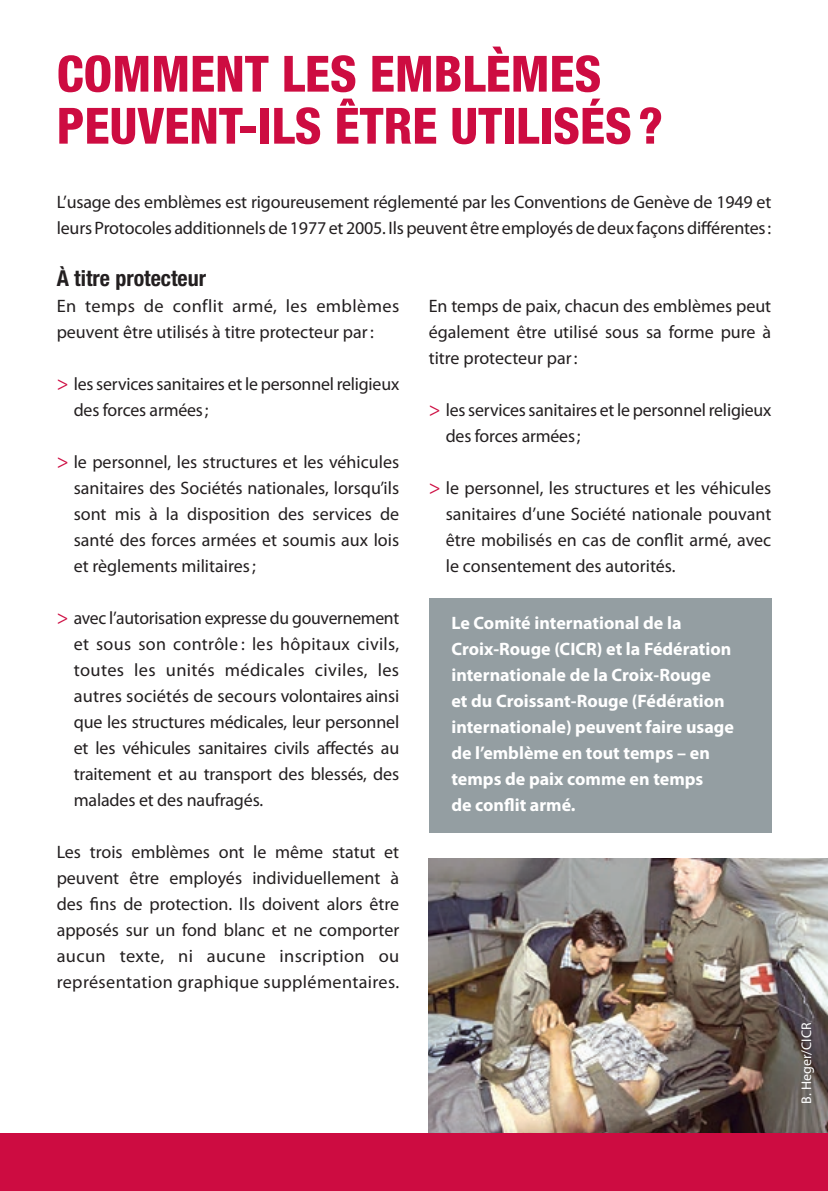
<style>
.page{position:relative;width:828px;height:1191px;background:#fff}
.page>*{position:absolute;margin:0;border:0;box-sizing:border-box;transform-origin:0 0}
.t1{font:800 condensed 50px/52px "Helvetica Neue LT Pro";color:#cd0c41}
.t2{font:700 condensed 22px "Helvetica Neue LT Pro";color:#231f20}
.t3{font:18px/26px "Myriad Pro";letter-spacing:-.01em;color:#231f20;text-align:justify}
.t4{font:700 18px/26px "Myriad Pro";color:#fff}
.t5{font:14px "Myriad Pro";color:#fff}
.s1{font-size:20px;color:#cd0c41}
</style>
<div class="page">
<div style="left:429px;top:598px;width:342px;height:234px;background:#949ea2"></div>
<img style="left:429px;top:858px;width:399px;height:275px">
<div style="left:0;top:1133px;width:828px;height:58px;background:#cd0c41"></div>
<h1 class="t1" style="left:57px;top:47px;width:608px">COMMENT LES EMBLÈMES<br>PEUVENT-ILS ÊTRE UTILISÉS?</h1>
<p class="t3" style="left:57px;top:189px;width:716px">L’usage des emblèmes est rigoureusement réglementé par les Conventions de Genève de 1949 et leurs Protocoles additionnels de 1977 et 2005. Ils peuvent être employés de deux façons différentes:</p>
<p class="t2" style="left:57px;top:266px;width:151px">À titre protecteur</p>
<p class="t3" style="left:57px;top:293px;width:344px">En temps de conflit armé, les emblèmes peuvent être utilisés à titre protecteur par:</p>
<p class="t3" style="left:74px;top:371px;width:327px;text-indent:-17px"><span class="s1">&gt;</span> les services sanitaires et le personnel religieux des forces armées;</p>
<p class="t3" style="left:74px;top:449px;width:327px;text-indent:-17px"><span class="s1">&gt;</span> le personnel, les structures et les véhicules sanitaires des Sociétés nationales, lorsqu’ils sont mis à la disposition des services de santé des forces armées et soumis aux lois et règlements militaires;</p>
<p class="t3" style="left:74px;top:605px;width:327px;text-indent:-17px"><span class="s1">&gt;</span> avec l’autorisation expresse du gouvernement et sous son contrôle : les hôpitaux civils, toutes les unités médicales civiles, les autres sociétés de secours volontaires ainsi que les structures médicales, leur personnel et les véhicules sanitaires civils affectés au traitement et au transport des blessés, des malades et des naufragés.</p>
<p class="t3" style="left:57px;top:839px;width:344px">Les trois emblèmes ont le même statut et peuvent être employés individuellement à des fins de protection. Ils doivent alors être apposés sur un fond blanc et ne comporter aucun texte, ni aucune inscription ou représentation graphique supplémentaires.</p>
<p class="t3" style="left:429px;top:293px;width:344px">En temps de paix, chacun des emblèmes peut également être utilisé sous sa forme pure à titre protecteur par:</p>
<p class="t3" style="left:446px;top:397px;width:327px;text-indent:-17px"><span class="s1">&gt;</span> les services sanitaires et le personnel religieux des forces armées;</p>
<p class="t3" style="left:446px;top:475px;width:327px;text-indent:-17px"><span class="s1">&gt;</span> le personnel, les structures et les véhicules sanitaires d’une Société nationale pouvant être mobilisés en cas de conflit armé, avec le consentement des autorités.</p>
<p class="t4" style="left:451px;top:609px;width:284px">Le Comité international de la<br>Croix-Rouge (CICR) et la Fédération internationale de la Croix-Rouge<br>et du Croissant-Rouge (Fédération internationale) peuvent faire usage de l’emblème en tout temps – en temps de paix comme en temps<br>de conflit armé.</p>
<p class="t5" style="left:798px;top:1103px;width:82px;rotate:-90deg">B. Heger/CICR</p>
</div>
